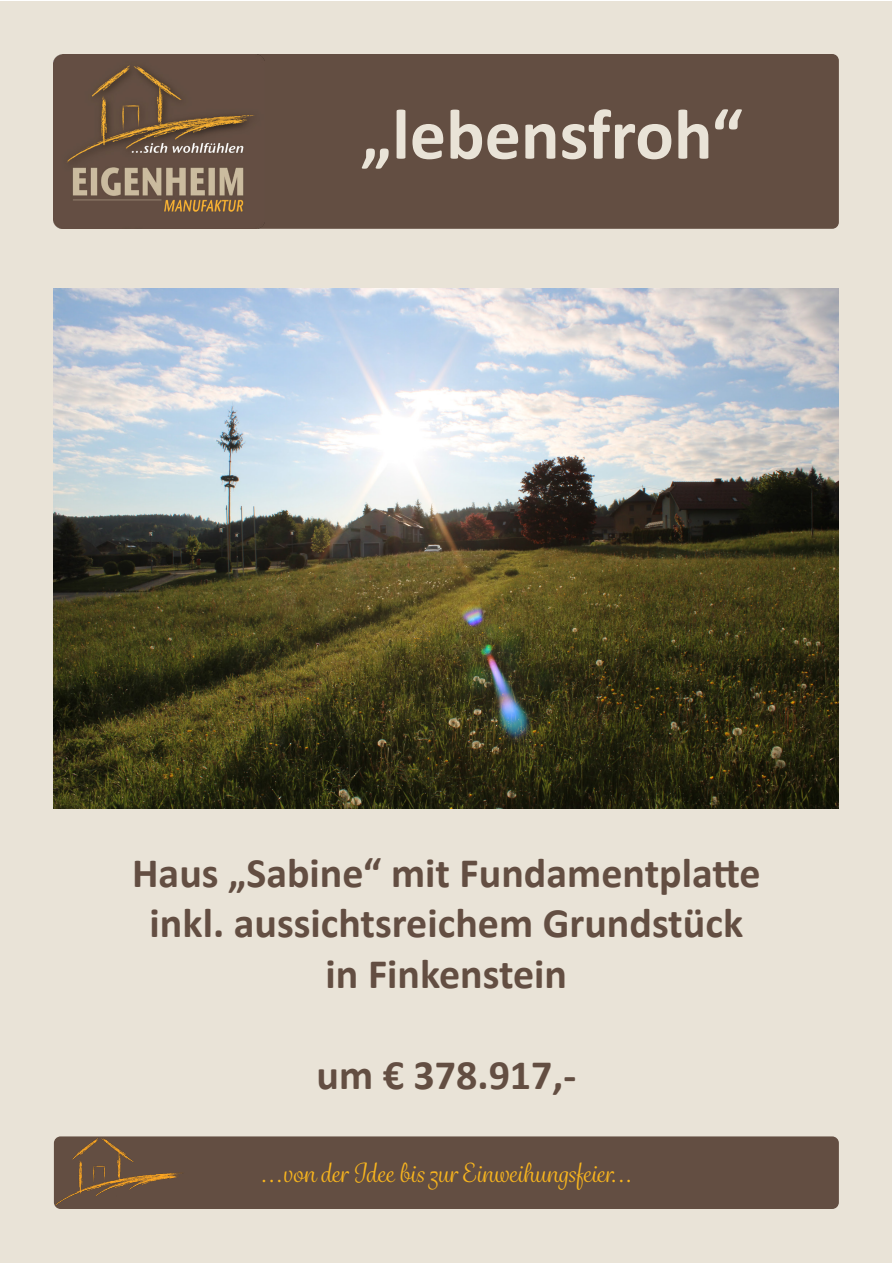
<style>
.page{position:relative;width:893px;height:1263px;background:#fff}
.page>*{position:absolute;margin:0;border:0;box-sizing:border-box;transform-origin:0 0}
.t1{font:700 72px "Calibri";color:#e9e3d7}
.t2{font:700 42px/50.4px "Calibri";color:#634e42;text-align:center}
.t3{font:25.5px "Grafolita Script";color:#f8b51e}
</style>
<div class="page">
<div style="left:1px;top:1px;width:891px;height:1261px;background:#e9e3d7"></div>
<div style="left:232px;top:54px;width:607px;height:175px;background:#634e42;border-radius:7px"></div>
<img style="left:54px;top:54px;width:211px;height:175px">
<div style="left:54px;top:1136px;width:785px;height:73px;background:#634e42;border-radius:7px"></div>
<img style="left:54px;top:1136px;width:132px;height:73px">
<img style="left:54px;top:288px;width:785px;height:520px">
<h1 class="t1" style="left:361px;top:84px;width:384px">„lebensfroh“</h1>
<p class="t2" style="left:132px;top:847px;width:630px">Haus „Sabine“ mit Fundamentplatte inkl. aussichtsreichem Grundstück in Finkenstein</p>
<p class="t2" style="left:317px;top:1049px;width:261px">um € 378.917,-</p>
<p class="t3" style="left:260px;top:1157px;width:374px">...von der Idee bis zur Einweihungsfeier...</p>
</div>
